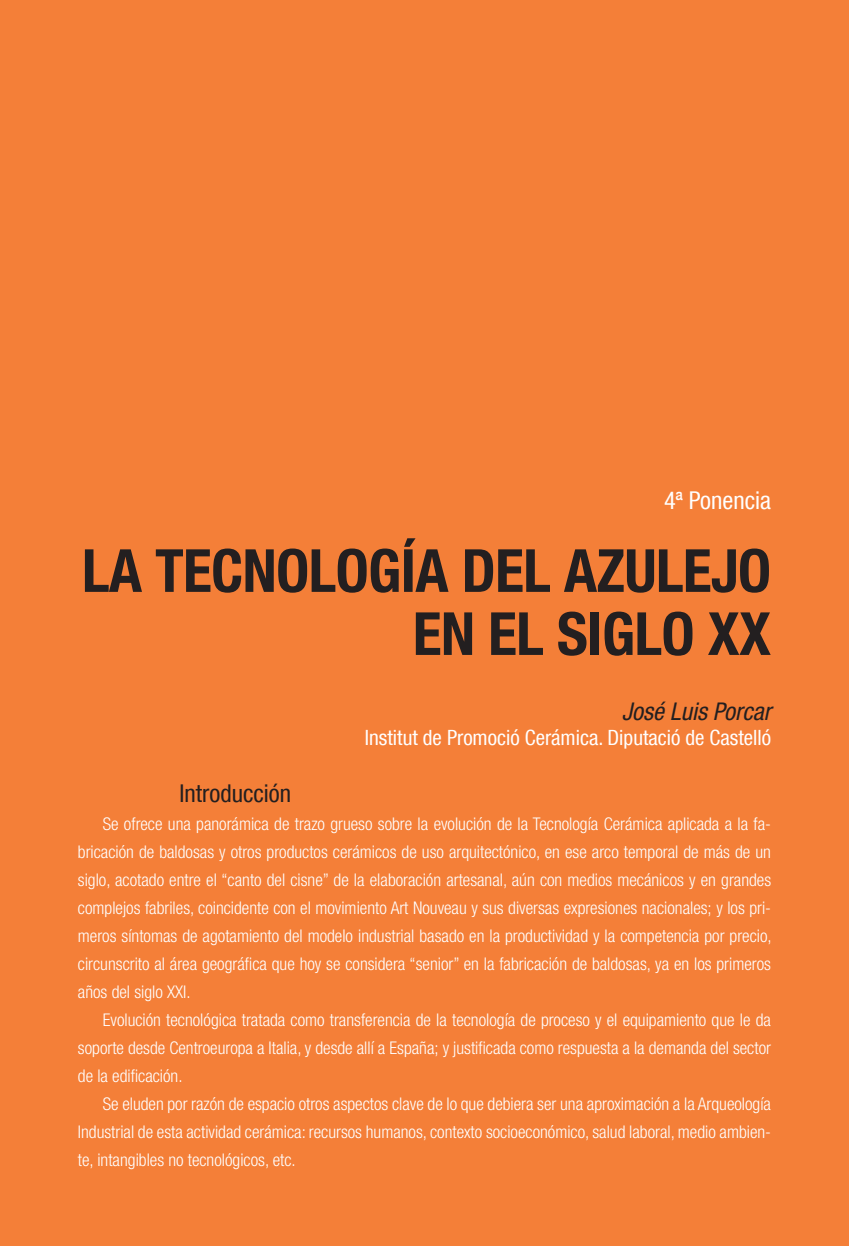
<style>
.page{position:relative;width:849px;height:1246px;background:#fff}
.page>*{position:absolute;margin:0;border:0;box-sizing:border-box;transform-origin:0 0}
.t1{font:700 condensed 59.5px/63px "Helvetica Neue LT Com";letter-spacing:-.01em;color:#231f20;text-align:right}
.t2{font:italic condensed 24.5px "Helvetica Neue LT Com";color:#231f20}
.t3{font:condensed 24.5px "Helvetica Neue LT Com";color:#231f20}
.t4{font:condensed 24.5px "Helvetica Neue LT Com";color:#fff}
.t5{font:condensed 21px "Helvetica Neue LT Com";color:#fff}
.t6{font:300 condensed 17.5px/28px "Helvetica Neue LT Com";color:#fff;text-align:justify}
</style>
<div class="page">
<div style="left:0;top:0;width:15px;height:1245px;background:#f47f38"></div>
<div style="left:15px;top:0;width:833px;height:1245px;background:#f47f38"></div>
<h2 class="t4" style="left:664px;top:485px;width:108px">4ª Ponencia</h2>
<h1 class="t1" style="left:82px;top:539px;width:690px">LA TECNOLOGÍA DEL AZULEJO<br>EN EL SIGLO XX</h1>
<h2 class="t2" style="left:621px;top:697px;width:151px">José Luis Porcar</h2>
<p class="t5" style="left:365px;top:725px;width:407px">Institut de Promoció Cerámica. Diputació de Castelló</p>
<h2 class="t3" style="left:179px;top:778px;width:113px">Introducción</h2>
<p class="t6" style="left:78px;top:809px;width:695px;text-indent:25px">Se ofrece una panorámica de trazo grueso sobre la evolución de la Tecnología Cerámica aplicada a la fa&shy;bricación de baldosas y otros productos cerámicos de uso arquitectónico, en ese arco temporal de más de un siglo, acotado entre el “canto del cisne” de la elaboración artesanal, aún con medios mecánicos y en grandes complejos fabriles, coincidente con el movimiento Art Nouveau y sus diversas expresiones nacionales; y los pri&shy;meros síntomas de agotamiento del modelo industrial basado en la productividad y la competencia por precio, circunscrito al área geográfica que hoy se considera “senior” en la fabricación de baldosas, ya en los primeros años del siglo XXI.</p>
<p class="t6" style="left:78px;top:1005px;width:694px;text-indent:25px">Evolución tecnológica tratada como transferencia de la tecnología de proceso y el equipamiento que le da soporte desde Centroeuropa a Italia, y desde allí a España; y justificada como respuesta a la demanda del sector de la edificación.</p>
<p class="t6" style="left:78px;top:1089px;width:694px;text-indent:25px">Se eluden por razón de espacio otros aspectos clave de lo que debiera ser una aproximación a la Arqueología Industrial de esta actividad cerámica: recursos humanos, contexto socioeconómico, salud laboral, medio ambien&shy;te, intangibles no tecnológicos, etc.</p>
</div>
